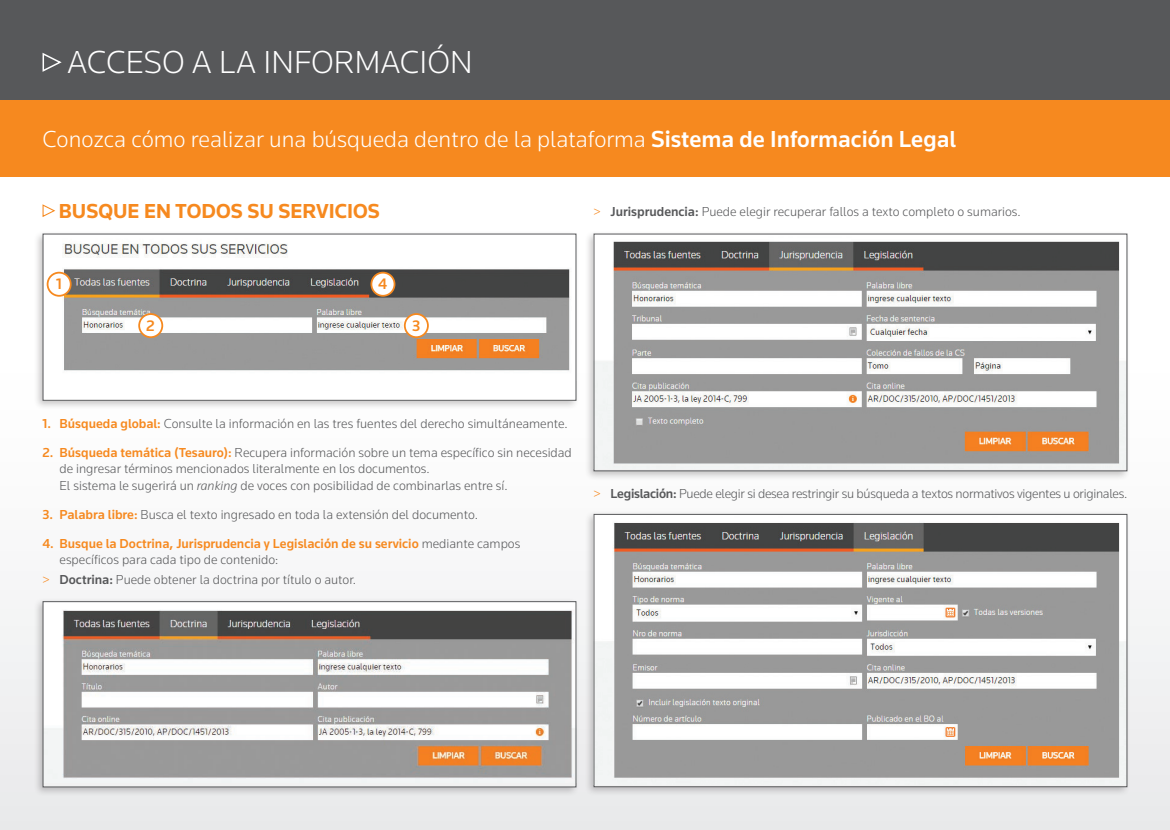
<style>
.page{position:relative;width:1170px;height:830px;background:#fff}
.page>*{position:absolute;margin:0;border:0;box-sizing:border-box;transform-origin:0 0}
.Cabezal{font:300 33px "Knowledge";color:#fff}
.Titulo{font:300 24px "Knowledge";color:#fff}
.Titulo_02{font:700 21px "Knowledge";color:#f6891f}
.Titulo-2{font:500 15.75px "Knowledge";color:#f6891f}
.Texto_Bullets{font:300 13.5px/16.2px "Knowledge";color:#57585a}
.Texto_Bullets-2{font:500 13.5px/16.2px "Knowledge";color:#f6891f}
.Texto_Bullets-3{font:300 13.5px "Knowledge";letter-spacing:-.02em;color:#57585a}
.s1{font-weight:500}
.s2{color:#f6891f}
.s3{font-weight:500;color:#f6891f}
.s4{font-style:italic}
.s5{font-weight:300;color:#57585a}
</style>
<div class="page">
<div style="left:0;top:238px;width:1169px;height:591px;background:linear-gradient(to bottom,#fff,#ebebec)"></div>
<div style="left:0;top:100px;width:1169px;height:76px;background:#f6891f"></div>
<div style="left:0;top:0;width:1169px;height:100px;background:#57585a"></div>
<svg style="left:42px;top:52px;width:20px;height:20px"></svg>
<div style="left:33px;top:230px;width:547px;height:180px;background:#231f20;opacity:.25"></div>
<div style="left:43px;top:234px;width:533px;height:166px;background:#fff"></div>
<img style="left:46px;top:243px;width:524px;height:128px">
<div style="left:33px;top:597px;width:547px;height:199px;background:#231f20;opacity:.25"></div>
<img style="left:45px;top:603px;width:529px;height:179px">
<div style="left:43px;top:601px;width:533px;height:186px;border:1px solid #57585a"></div>
<div style="left:583px;top:230px;width:547px;height:250px;background:#231f20;opacity:.25"></div>
<img style="left:595px;top:235px;width:530px;height:233px">
<div style="left:593px;top:233px;width:534px;height:238px;border:1px solid #57585a"></div>
<div style="left:583px;top:510px;width:547px;height:286px;background:#231f20;opacity:.25"></div>
<img style="left:595px;top:515px;width:530px;height:269px">
<div style="left:593px;top:513px;width:534px;height:273px;border:1px solid #57585a"></div>
<div style="left:48px;top:272px;width:23px;height:23px;background:#fff;border-radius:50%"></div>
<div style="left:47px;top:271px;width:25px;height:25px;border:2px solid #f6891f;border-radius:50%"></div>
<div style="left:371px;top:272px;width:23px;height:23px;background:#fff;border-radius:50%"></div>
<div style="left:370px;top:271px;width:25px;height:25px;border:2px solid #f6891f;border-radius:50%"></div>
<div style="left:139px;top:314px;width:23px;height:23px;background:#fff;border-radius:50%"></div>
<div style="left:138px;top:313px;width:25px;height:25px;border:2px solid #f6891f;border-radius:50%"></div>
<div style="left:405px;top:314px;width:23px;height:23px;background:#fff;border-radius:50%"></div>
<div style="left:404px;top:313px;width:25px;height:25px;border:2px solid #f6891f;border-radius:50%"></div>
<svg style="left:42px;top:204px;width:14px;height:13px"></svg>
<p class="Cabezal" style="left:67px;top:42px;width:407px">ACCESO A LA INFORMACIÓN</p>
<p class="Titulo" style="left:43px;top:124px;width:915px">Conozca cómo realizar una búsqueda dentro de la plataforma <span class="s1">Sistema de Información Legal</span></p>
<p class="Titulo_02" style="left:59px;top:198px;width:322px">BUSQUE EN TODOS SU SERVICIOS</p>
<p class="Titulo-2" style="left:56px;top:274px;width:7px">1</p>
<p class="Titulo-2" style="left:378px;top:274px;width:11px">4</p>
<p class="Titulo-2" style="left:146px;top:316px;width:10px">2</p>
<p class="Titulo-2" style="left:412px;top:316px;width:10px">3</p>
<p class="Texto_Bullets" style="left:593px;top:203px;width:429px"><span class="s2">&gt;</span> <span class="s1">Jurisprudencia:</span> Puede elegir recuperar fallos a texto completo o sumarios.</p>
<p class="Texto_Bullets" style="left:43px;top:415px;width:527px"><span class="s3">1. Búsqueda global:</span> Consulte la información en las tres fuentes del derecho simultáneamente.</p>
<p class="Texto_Bullets" style="left:60px;top:444px;width:514px;text-indent:-17px"><span class="s3">2. Búsqueda temática (Tesauro):</span> Recupera información sobre un tema específico sin necesidad de ingresar términos mencionados literalmente en los documentos.</p>
<p class="Texto_Bullets" style="left:60px;top:476px;width:449px">El sistema le sugerirá un <span class="s4">ranking</span> de voces con posibilidad de combinarlas entre sí.</p>
<p class="Texto_Bullets" style="left:43px;top:505px;width:437px"><span class="s3">3. Palabra libre:</span> Busca el texto ingresado en toda la extensión del documento.</p>
<p class="Texto_Bullets-2" style="left:60px;top:534px;width:462px;text-indent:-17px">4. Busque la Doctrina, Jurisprudencia y Legislación de su servicio <span class="s5">mediante campos específicos para cada tipo de contenido:</span></p>
<p class="Texto_Bullets" style="left:43px;top:571px;width:315px"><span class="s2">&gt;</span> <span class="s1">Doctrina:</span> Puede obtener la doctrina por título o autor.</p>
<p class="Texto_Bullets-3" style="left:593px;top:484px;width:535px"><span class="s2">&gt;</span> <span class="s1">Legislación:</span> Puede elegir si desea restringir su búsqueda a textos normativos vigentes u originales.</p>
</div>
